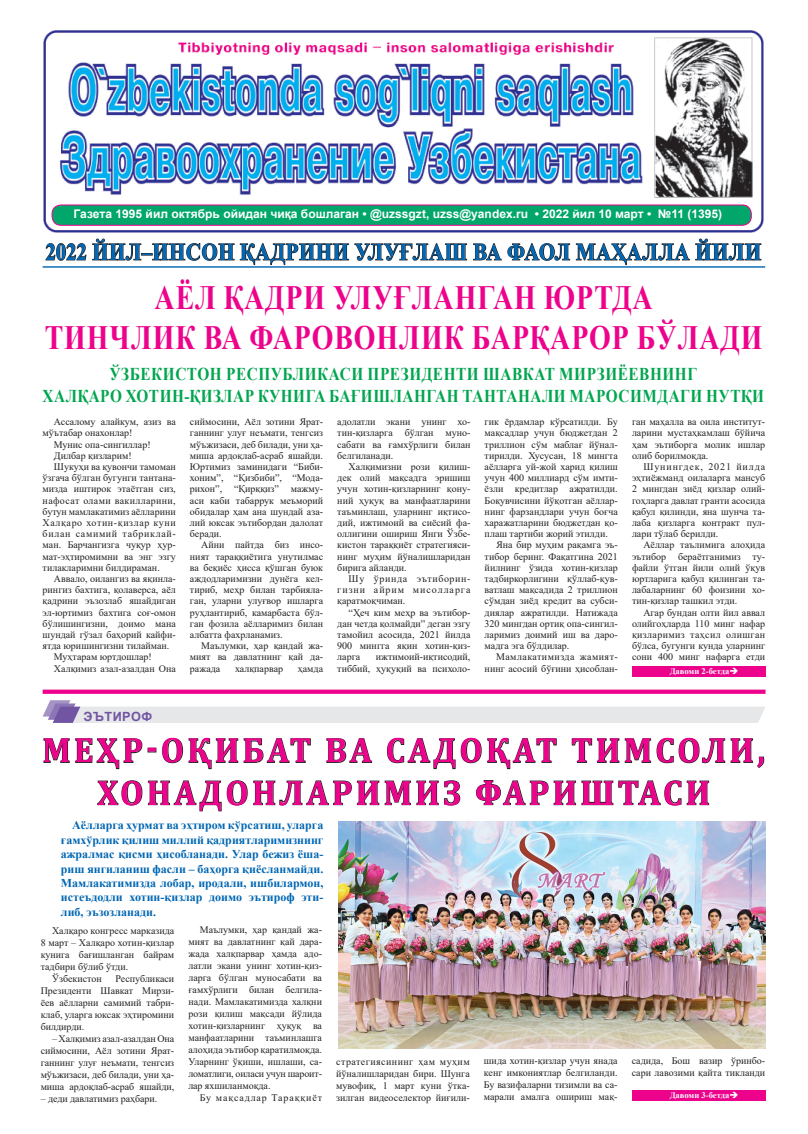
<style>
.page{position:relative;width:808px;height:1134px;background:#fff}
.page>*{position:absolute;margin:0;border:0;box-sizing:border-box;transform-origin:0 0}
.ОснТекстКад{font:700 35.2px/42.2px "Cambria";letter-spacing:.1em;color:#ed028c;text-align:center;scale:.95 1}
.ОснТекстКад-2{font:700 34px "Times New Roman";letter-spacing:.035em;color:#ed028c;scale:.82 1}
.ОснТекстКад-3{font:700 24px "Times New Roman";letter-spacing:.035em;color:#0166b3;scale:.86 1}
.ОснТекстКад-4{font:700 18px "Times New Roman";letter-spacing:.035em;color:#00a54f;scale:.85 1}
.t1{font:700 12.7px "Arial";letter-spacing:.035em;color:#7155a3}
.ОснТекстКад-5{font:700 12px/14.4px "Times New Roman";color:#0166b3;text-align:justify}
.Основной_текст__Назр{font:700 11.9px "Arial";color:#fff}
.ОснТекстКад-6{font:10px/11.2px "Times New Roman";color:#231f20;text-align:justify}
.ОснТекстКад-7{font:10px "Times New Roman";letter-spacing:.085em;color:#231f20}
.ОснТекстКад-8{font:700 8.6px "Times New Roman";color:#fff}
</style>
<div class="page">
<img style="left:43px;top:30px;width:721px;height:203px">
<div style="left:52px;top:205px;width:699px;height:20px;background:#00a66a;border-radius:9px"></div>
<div style="left:52px;top:205px;width:699px;height:20px;border:1px solid #ed028c;border-radius:9px"></div>
<svg style="left:45px;top:238px;width:717px;height:28px"></svg>
<hr style="left:43px;top:266px;width:722px;height:2px;background:#0166b3">
<div style="left:632px;top:666px;width:133px;height:11px;background:#ed028c"></div>
<div style="left:632px;top:1090px;width:133px;height:10px;background:#ed028c"></div>
<svg style="left:43px;top:700px;width:722px;height:23px"></svg>
<svg style="left:43px;top:690px;width:722px;height:4px;background:#ed0a8f"></svg>
<img style="left:338px;top:821px;width:427px;height:228px">
<svg style="left:43px;top:738px;width:113px;height:32px"></svg>
<svg style="left:162px;top:738px;width:149px;height:32px"></svg>
<svg style="left:326px;top:738px;width:47px;height:25px"></svg>
<svg style="left:387px;top:738px;width:170px;height:32px"></svg>
<svg style="left:571px;top:738px;width:194px;height:30px"></svg>
<svg style="left:97px;top:780px;width:364px;height:32px"></svg>
<svg style="left:476px;top:780px;width:234px;height:26px"></svg>
<p class="Основной_текст__Назр" style="left:74px;top:205px;width:650px">Газета 1995 йил октябрь ойидан чиқа бошлаган • @uzssgzt, uzss@yandex.ru • 2022 йил 10 март • №11 (1395)</p>
<p class="ОснТекстКад-3" style="left:46px;top:235px;width:833px">2022 ЙИЛ–ИНСОН ҚАДРИНИ УЛУҒЛАШ ВА ФАОЛ МАҲАЛЛА ЙИЛИ</p>
<p class="ОснТекстКад-2" style="left:155px;top:273px;width:609px">АЁЛ ҚАДРИ УЛУҒЛАНГАН ЮРТДА</p>
<p class="ОснТекстКад-2" style="left:45px;top:314px;width:877px">ТИНЧЛИК ВА ФАРОВОНЛИК БАРҚАРОР БЎЛАДИ</p>
<p class="ОснТекстКад-4" style="left:110px;top:361px;width:693px">ЎЗБЕКИСТОН РЕСПУБЛИКАСИ ПРЕЗИДЕНТИ ШАВКАТ МИРЗИЁЕВНИНГ</p>
<p class="ОснТекстКад-4" style="left:43px;top:383px;width:850px">ХАЛҚАРО ХОТИН-ҚИЗЛАР КУНИГА БАҒИШЛАНГАН ТАНТАНАЛИ МАРОСИМДАГИ НУТҚИ</p>
<p class="ОснТекстКад-6" style="left:43px;top:416px;width:135px;text-indent:11px">Ассалому алайкум, азиз ва мўътабар онахонлар!</p>
<p class="ОснТекстКад-6" style="left:54px;top:438px;width:98px">Мунис опа-сингиллар!</p>
<p class="ОснТекстКад-6" style="left:54px;top:449px;width:79px">Дилбар қизларим!</p>
<p class="ОснТекстКад-6" style="left:43px;top:461px;width:135px;text-indent:11px">Шукуҳи ва қувончи тамоман ўзгача бўлган бугунги тантана&shy;мизда иштирок этаётган сиз, нафосат олами вакилларини, бутун мамлакатимиз аёлларини Халқаро хотин-қизлар куни билан самимий табриклай&shy;ман. Барчангизга чуқур ҳур&shy;мат-эҳтиромимни ва энг эзгу тилакларимни билдираман.</p>
<p class="ОснТекстКад-6" style="left:43px;top:573px;width:135px;text-indent:11px">Аввало, оилангиз ва яқинла&shy;рингиз бахтига, қолаверса, аёл қадрини эъзозлаб яшайдиган эл-юртимиз бахтига соғ-омон бўлишингизни, доимо мана шундай гўзал баҳорий кайфи&shy;ятда юришингизни тилайман.</p>
<p class="ОснТекстКад-6" style="left:54px;top:651px;width:99px">Муҳтарам юртдошлар!</p>
<p class="ОснТекстКад-6" style="left:54px;top:662px;width:123px">Халқимиз азал-азалдан Она</p>
<p class="ОснТекстКад-6" style="left:190px;top:416px;width:135px">сиймосини, Аёл зотини Ярат&shy;ганнинг улуғ неъмати, тенгсиз мўъжизаси, деб билади, уни ҳа&shy;миша ардоқлаб-асраб яшайди.<br>Юртимиз заминидаги “Биби&shy;хоним”, “Қизбиби”, “Мода&shy;рихон”, “Қирққиз” мажму&shy;аси каби табаррук меъморий обидалар ҳам ана шундай аза&shy;лий юксак эътибордан далолат беради.</p>
<p class="ОснТекстКад-6" style="left:190px;top:539px;width:135px;text-indent:11px">Айни пайтда биз инсо&shy;ният тараққиётига унутилмас ва беқиёс ҳисса қўшган буюк аждодларимизни дунёга кел&shy;тириб, меҳр билан тарбияла&shy;ган, уларни улуғвор ишларга руҳлантириб, камарбаста бўл&shy;ган фозила аёлларимиз билан албатта фахрланамиз.</p>
<p class="ОснТекстКад-6" style="left:190px;top:640px;width:135px;text-indent:11px">Маълумки, ҳар қандай жа&shy;мият ва давлатнинг қай да&shy;ражада</p>
<p class="ОснТекстКад-6" style="left:485px;top:416px;width:135px">гик ёрдамлар кўрсатилди. Бу мақсадлар учун бюджетдан 2 триллион сўм маблағ йўнал&shy;тирилди. Хусусан, 18 мингта аёлларга уй-жой харид қилиш учун 400 миллиард сўм имти&shy;ёзли кредитлар ажратилди.<br>Боқувчисини йўқотган аёллар&shy;нинг фарзандлари учун боғча харажатларини бюджетдан қо&shy;плаш тартиби жорий этилди.</p>
<p class="ОснТекстКад-6" style="left:485px;top:539px;width:135px;text-indent:11px">Яна бир муҳим рақамга эъ&shy;тибор беринг. Фақатгина 2021 йилнинг ўзида хотин-қизлар тадбиркорлигини қўллаб-қув&shy;ватлаш мақсадида 2 триллион сўмдан зиёд кредит ва субси&shy;диялар ажратилди. Натижада 320 мингдан ортиқ опа-сингил&shy;ларимиз доимий иш ва даро&shy;мадга эга бўлдилар.</p>
<p class="ОснТекстКад-6" style="left:485px;top:651px;width:135px;text-align:right">Мамлакатимизда жамият&shy;нинг асосий бўғини ҳисоблан-</p>
<p class="ОснТекстКад-6" style="left:337px;top:416px;width:135px">адолатли экани унинг хо&shy;тин-қизларга бўлган муно&shy;сабати ва ғамхўрлиги билан белгиланади.</p>
<p class="ОснТекстКад-6" style="left:337px;top:461px;width:135px;text-indent:11px">Халқимизни рози қилиш&shy;дек олий мақсадга эришиш учун хотин-қизларнинг қону&shy;ний ҳуқуқ ва манфаатларини таъминлаш, уларнинг иқтисо&shy;дий, ижтимоий ва сиёсий фа&shy;оллигини ошириш Янги Ўзбе&shy;кистон тараққиёт стратегияси&shy;нинг муҳим йўналишларидан бирига айланди.</p>
<p class="ОснТекстКад-6" style="left:337px;top:573px;width:135px;text-indent:11px">Шу ўринда эътиборин&shy;гизни айрим мисолларга қаратмоқчиман.</p>
<p class="ОснТекстКад-6" style="left:337px;top:606px;width:135px;text-indent:11px">“Ҳеч ким меҳр ва эътибор&shy;дан четда қолмайди” деган эзгу тамойил асосида, 2021 йилда 900 мингга яқин хотин-қиз&shy;ларга</p>
<p class="ОснТекстКад-6" style="left:632px;top:416px;width:135px">ган маҳалла ва оила институт&shy;ларини мустаҳкамлаш бўйича ҳам эътиборга молик ишлар олиб борилмоқда.</p>
<p class="ОснТекстКад-6" style="left:632px;top:461px;width:135px;text-indent:11px">Шунингдек, 2021 йилда эҳтиёжманд оилаларга мансуб 2 мингдан зиёд қизлар олий&shy;гоҳларга давлат гранти асосида қабул қилинди, яна шунча та&shy;лаба қизларга контракт пул&shy;лари тўлаб берилди.</p>
<p class="ОснТекстКад-6" style="left:632px;top:539px;width:135px;text-indent:11px">Аёллар таълимига алоҳида эътибор бераётганимиз ту&shy;файли ўтган йили олий ўқув юртларига қабул қилинган та&shy;лабаларнинг 60 фоизини хо&shy;тин-қизлар ташкил этди.</p>
<p class="ОснТекстКад-6" style="left:632px;top:606px;width:135px;text-indent:11px">Агар бундан олти йил аввал олийгоҳларда 110 минг нафар қизларимиз таҳсил олишган бўлса, бугунги кунда уларнинг сони 400 минг нафарга етди</p>
<p class="ОснТекстКад-6" style="left:337px;top:651px;width:135px;text-align:right">ижтимоий-иқтисодий,<br>тиббий, ҳуқуқий ва психоло-</p>
<p class="ОснТекстКад-6" style="left:235px;top:662px;width:50px">халқпарвар</p>
<p class="ОснТекстКад-6" style="left:298px;top:662px;width:27px">ҳамда</p>
<p class="ОснТекстКад-8" style="left:670px;top:665px;width:71px">Давоми 2-бетда➔</p>
<p class="t1" style="left:84px;top:708px;width:70px">ЭЪТИРОФ</p>
<p class="ОснТекстКад" style="left:42px;top:728px;width:762px">МЕҲР-ОҚИБАТ ВА САДОҚАТ ТИМСОЛИ,<br>ХОНАДОНЛАРИМИЗ ФАРИШТАСИ</p>
<p class="ОснТекстКад-5" style="left:61px;top:818px;width:264px;text-indent:11px">Аёлларга ҳурмат ва эҳтиром кўрсатиш, уларга ғамхўрлик қилиш миллий қадриятларимизнинг ажралмас қисми ҳисобланади. Улар бежиз ёша&shy;риш янгиланиш фасли – баҳорга қиёсланмайди.<br>Мамлакатимизда лобар, иродали, ишбилармон, истеъдодли хотин-қизлар доимо эътироф эти&shy;либ, эъзозланади.</p>
<p class="ОснТекстКад-6" style="left:41px;top:924px;width:135px;line-height:12px;text-indent:11px">Халқаро конгресс марказида 8 март – Халқаро хотин-қизлар кунига бағишланган байрам тадбири бўлиб ўтди.</p>
<p class="ОснТекстКад-6" style="left:52px;top:973px;width:51px">Ўзбекистон</p>
<p class="ОснТекстКад-6" style="left:41px;top:972px;width:135px;line-height:12px;text-indent:75px">Республикаси Президенти Шавкат Мирзи&shy;ёев аёлларни самимий табри&shy;клаб, уларга юксак эҳтиромини билдирди.</p>
<p class="ОснТекстКад-6" style="left:41px;top:1032px;width:135px;line-height:12px;text-indent:11px">– Халқимиз азал-азалдан Она сиймосини, Аёл зотини Ярат&shy;ганнинг улуғ неъмати, тенгсиз мўъжизаси, деб билади, уни ҳа&shy;миша ардоқлаб-асраб яшайди,</p>
<p class="ОснТекстКад-6" style="left:41px;top:1093px;width:118px">– деди давлатимиз раҳбари.</p>
<p class="ОснТекстКад-6" style="left:188px;top:923px;width:135px;line-height:12px;text-indent:11px">Маълумки, ҳар қандай жа&shy;мият ва давлатнинг қай дара&shy;жада халқпарвар ҳамда адо&shy;латли экани унинг хотин-қиз&shy;ларга бўлган муносабати ва ғамхўрлиги билан белгила&shy;нади. Мамлакатимизда халқни рози қилиш мақсади йўлида хотин-қизларнинг ҳуқуқ ва манфаатларини таъминлашга алоҳида эътибор қаратилмоқда.<br>Уларнинг ўқиши, ишлаши, са&shy;ломатлиги, оиласи учун шароит&shy;лар яхшиланмоқда.</p>
<p class="ОснТекстКад-7" style="left:200px;top:1091px;width:124px">Бу мақсадлар Тараққиёт</p>
<p class="ОснТекстКад-6" style="left:336px;top:1055px;width:135px;line-height:12px">стратегиясининг ҳам муҳим йўналишларидан бири. Шунга мувофиқ, 1 март куни ўтка&shy;зилган видеоселектор йиғили-</p>
<p class="ОснТекстКад-6" style="left:484px;top:1055px;width:135px;line-height:12px">шида хотин-қизлар учун янада кенг имкониятлар белгиланди.<br>Бу вазифаларни тизимли ва са&shy;марали амалга ошириш мақ-</p>
<p class="ОснТекстКад-6" style="left:632px;top:1055px;width:135px;line-height:12px">садида, Бош вазир ўринбо&shy;сари лавозими қайта тикланди</p>
<p class="ОснТекстКад-8" style="left:670px;top:1089px;width:71px">Давоми 3-бетда➔</p>
</div>
